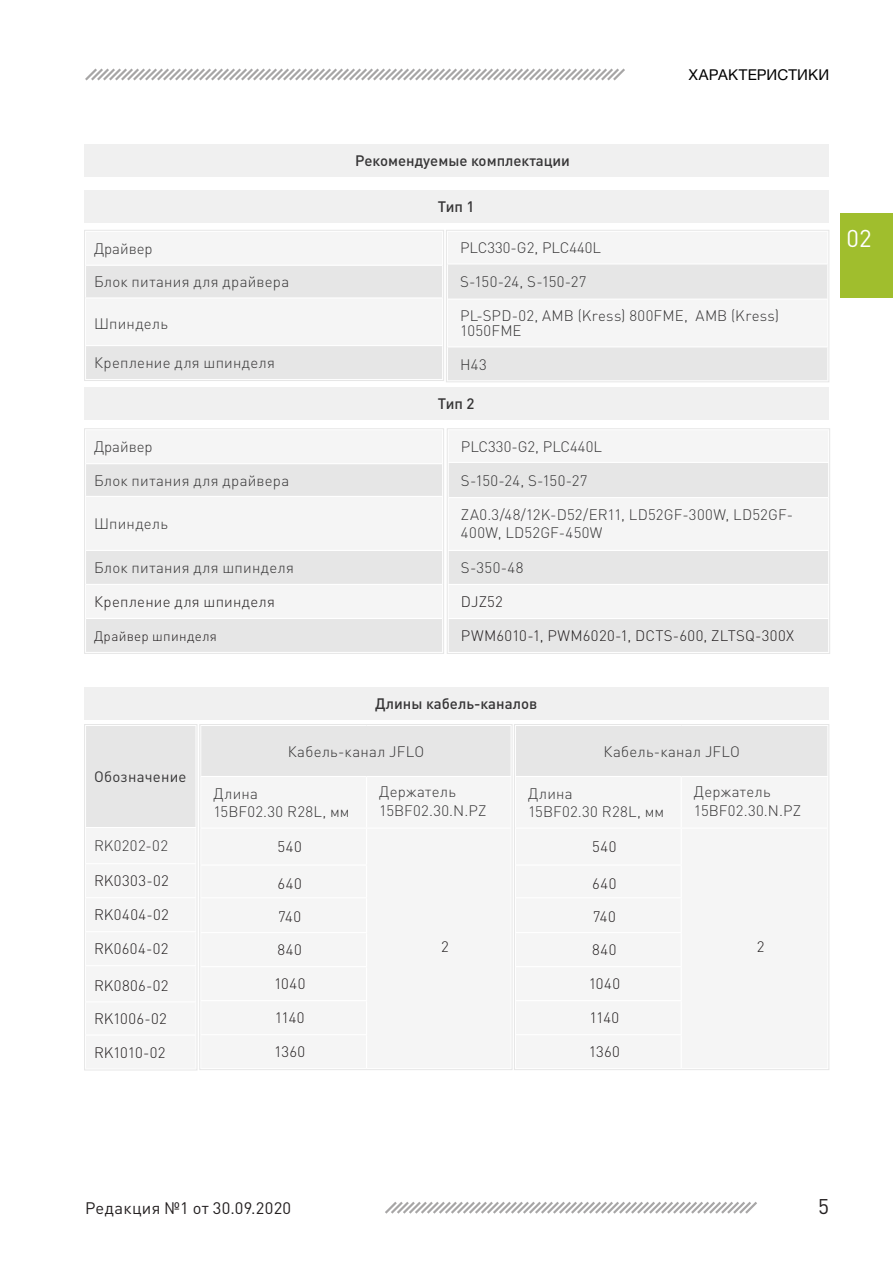
<style>
.page{position:relative;width:893px;height:1263px;background:#fff}
.page>*{position:absolute;margin:0;border:0;box-sizing:border-box;transform-origin:0 0}
.t1{font:24px "DIN Pro";color:#fff}
.t2{font:21px "DIN Pro";color:#231f20}
.t3{font:16.5px "DIN Pro";letter-spacing:.015em;color:#231f20}
.t4{font:300 15px/15px "DIN Pro";letter-spacing:.015em;color:#363536}
.t5{font:300 15px "DIN Pro";letter-spacing:.02em;color:#231f20}
.t6{font:500 15px "DIN Pro";color:#363536}
.t7{font:15px "Helvetica Neue Cyr";letter-spacing:.015em;color:#000}
.t8{font:15px "DIN Pro";letter-spacing:.015em;color:#363536}
.t9{font:300 15px "DIN Pro";letter-spacing:-.02em;color:#231f20}
.t10{font:300 13.5px "DIN Pro";letter-spacing:.02em;color:#231f20}
</style>
<div class="page">
<svg style="left:385px;top:1202px;width:372px;height:12px"></svg>
<svg style="left:85px;top:68px;width:540px;height:13px"></svg>
<div style="left:841px;top:213px;width:52px;height:85px;background:#a0be2d"></div>
<svg style="left:85px;top:231px;width:742px;height:150px"></svg>
<hr style="left:447px;top:263px;width:381px;height:1px;background:#fff">
<hr style="left:448px;top:299px;width:379px;height:1px;background:#fff">
<hr style="left:447px;top:346px;width:381px;height:1px;background:#fff">
<div style="left:446px;top:230px;width:383px;height:152px;border:1px solid #e6e6e6"></div>
<div style="left:84px;top:144px;width:744px;height:33px;background:#f0f0f0"></div>
<svg style="left:86px;top:464px;width:356px;height:188px;fill:#e6e6e6"></svg>
<div style="left:85px;top:584px;width:358px;height:34px;background:#f5f5f5"></div>
<hr style="left:86px;top:584px;width:356px;height:1px;background:#fff">
<hr style="left:86px;top:618px;width:356px;height:1px;background:#fff">
<hr style="left:85px;top:496px;width:358px;height:1px;background:#fff">
<hr style="left:85px;top:550px;width:358px;height:1px;background:#fff">
<div style="left:84px;top:428px;width:360px;height:226px;border:1px solid #e6e6e6"></div>
<svg style="left:449px;top:463px;width:379px;height:189px;fill:#e6e6e6"></svg>
<div style="left:448px;top:584px;width:381px;height:34px;background:#f5f5f5"></div>
<hr style="left:448px;top:584px;width:381px;height:1px;background:#fff">
<hr style="left:448px;top:618px;width:381px;height:1px;background:#fff">
<hr style="left:449px;top:497px;width:379px;height:1px;background:#fff">
<hr style="left:448px;top:550px;width:381px;height:1px;background:#fff">
<div style="left:447px;top:428px;width:383px;height:226px;border:1px solid #e6e6e6"></div>
<div style="left:84px;top:387px;width:744px;height:33px;background:#f0f0f0"></div>
<div style="left:84px;top:190px;width:744px;height:32px;background:#f0f0f0"></div>
<div style="left:85px;top:725px;width:111px;height:102px;background:#e6e6e6"></div>
<div style="left:84px;top:724px;width:113px;height:346px;border:1px solid #e6e6e6"></div>
<div style="left:201px;top:725px;width:310px;height:51px;background:#e6e6e6"></div>
<div style="left:199px;top:724px;width:313px;height:346px;border:1px solid #e6e6e6"></div>
<div style="left:84px;top:687px;width:744px;height:33px;background:#f0f0f0"></div>
<div style="left:515px;top:725px;width:313px;height:51px;background:#e6e6e6"></div>
<div style="left:514px;top:724px;width:315px;height:346px;border:1px solid #e6e6e6"></div>
<p class="t7" style="left:689px;top:67px;width:142px">Характеристики</p>
<p class="t6" style="left:355px;top:151px;width:216px">Рекомендуемые комплектации</p>
<p class="t4" style="left:94px;top:240px;width:60px">Драйвер</p>
<p class="t4" style="left:94px;top:274px;width:197px">Блок питания для драйвера</p>
<p class="t4" style="left:94px;top:315px;width:75px">Шпиндель</p>
<p class="t4" style="left:94px;top:355px;width:183px">Крепление для шпинделя</p>
<p class="t4" style="left:94px;top:439px;width:60px">Драйвер</p>
<p class="t4" style="left:94px;top:472px;width:197px">Блок питания для драйвера</p>
<p class="t4" style="left:94px;top:516px;width:75px">Шпиндель</p>
<p class="t4" style="left:94px;top:560px;width:201px">Блок питания для шпинделя</p>
<p class="t5" style="left:94px;top:591px;width:183px">Крепление для шпинделя</p>
<p class="t10" style="left:94px;top:626px;width:125px">Драйвер шпинделя</p>
<p class="t6" style="left:438px;top:196px;width:38px">Тип 1</p>
<p class="t4" style="left:460px;top:240px;width:143px">PLC330-G2, PLC440L</p>
<p class="t4" style="left:460px;top:274px;width:128px">S-150-24, S-150-27</p>
<p class="t4" style="left:460px;top:308px;width:320px">PL-SPD-02, AMB (Kress) 800FME, AMB (Kress)<br>1050FME</p>
<p class="t4" style="left:460px;top:356px;width:28px">Н43</p>
<p class="t6" style="left:438px;top:394px;width:38px">Тип 2</p>
<p class="t4" style="left:461px;top:438px;width:143px">PLC330-G2, PLC440L</p>
<p class="t4" style="left:461px;top:472px;width:128px">S-150-24, S-150-27</p>
<p class="t4" style="left:461px;top:505px;width:334px;line-height:18px">ZA0.3/48/12K-D52/ER11, LD52GF-300W, LD52GF-<br>400W, LD52GF-450W</p>
<p class="t4" style="left:461px;top:560px;width:64px">S-350-48</p>
<p class="t5" style="left:461px;top:592px;width:43px">DJZ52</p>
<p class="t5" style="left:461px;top:626px;width:335px">PWM6010-1, PWM6020-1, DCTS-600, ZLTSQ-300X</p>
<p class="t6" style="left:375px;top:694px;width:163px">Длины кабель-каналов</p>
<p class="t8" style="left:94px;top:767px;width:94px">Обозначение</p>
<p class="t4" style="left:94px;top:838px;width:76px">RK0202-02</p>
<p class="t5" style="left:94px;top:871px;width:76px">RK0303-02</p>
<p class="t5" style="left:94px;top:905px;width:76px">RK0404-02</p>
<p class="t5" style="left:94px;top:939px;width:76px">RK0604-02</p>
<p class="t5" style="left:94px;top:975px;width:76px">RK0806-02</p>
<p class="t5" style="left:94px;top:1008px;width:74px">RK1006-02</p>
<p class="t9" style="left:94px;top:1042px;width:73px">RK1010-02</p>
<p class="t4" style="left:288px;top:743px;width:138px">Кабель-канал JFLO</p>
<p class="t4" style="left:213px;top:785px;width:46px">Длина</p>
<p class="t4" style="left:213px;top:804px;width:138px">15BF02.30 R28L, мм</p>
<p class="t5" style="left:278px;top:837px;width:26px">540</p>
<p class="t5" style="left:278px;top:874px;width:26px">640</p>
<p class="t5" style="left:278px;top:906px;width:24px">740</p>
<p class="t5" style="left:278px;top:940px;width:26px">840</p>
<p class="t5" style="left:274px;top:974px;width:33px">1040</p>
<p class="t5" style="left:275px;top:1008px;width:31px">1140</p>
<p class="t5" style="left:274px;top:1042px;width:33px">1360</p>
<p class="t4" style="left:379px;top:783px;width:78px">Держатель</p>
<p class="t4" style="left:379px;top:802px;width:109px">15BF02.30.N.PZ</p>
<p class="t5" style="left:441px;top:937px;width:9px">2</p>
<p class="t4" style="left:603px;top:743px;width:138px">Кабель-канал JFLO</p>
<p class="t4" style="left:528px;top:785px;width:46px">Длина</p>
<p class="t4" style="left:528px;top:804px;width:138px">15BF02.30 R28L, мм</p>
<p class="t5" style="left:592px;top:837px;width:26px">540</p>
<p class="t5" style="left:592px;top:874px;width:26px">640</p>
<p class="t5" style="left:593px;top:906px;width:24px">740</p>
<p class="t5" style="left:592px;top:940px;width:26px">840</p>
<p class="t5" style="left:589px;top:974px;width:33px">1040</p>
<p class="t5" style="left:589px;top:1008px;width:31px">1140</p>
<p class="t5" style="left:589px;top:1042px;width:33px">1360</p>
<p class="t4" style="left:694px;top:783px;width:78px">Держатель</p>
<p class="t4" style="left:694px;top:802px;width:109px">15BF02.30.N.PZ</p>
<p class="t5" style="left:757px;top:937px;width:9px">2</p>
<p class="t1" style="left:847px;top:222px;width:27px">02</p>
<p class="t3" style="left:85px;top:1196px;width:208px">Редакция №1 от 30.09.2020</p>
<h2 class="t2" style="left:818px;top:1192px;width:12px">5</h2>
</div>
